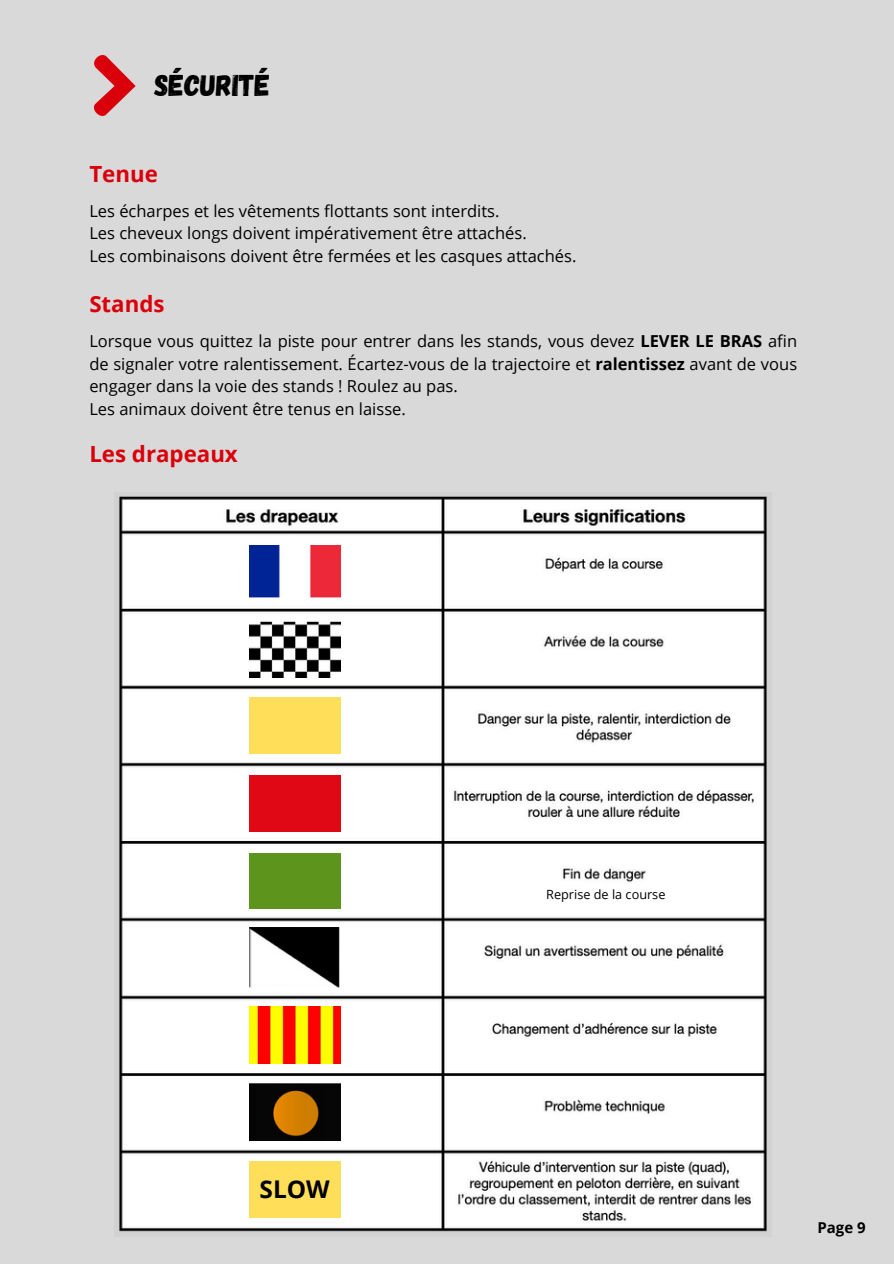
<style>
.page{position:relative;width:894px;height:1264px;background:#fff}
.page>*{position:absolute;margin:0;border:0;box-sizing:border-box;transform-origin:0 0}
.t1{font:30px "Gagalin";color:#000}
.t2{font:700 24.45px "Open Sans";color:#000}
.t3{font:700 22.35px "Open Sans";color:#d9000c}
.t4{font:16.5px/22.5px "Open Sans";color:#000}
.t5{font:700 15px "Open Sans";color:#000}
.t6{font:12.75px "Open Sans";color:#000}
.s1{font-weight:700}
</style>
<div class="page">
<div style="left:0;top:0;width:893px;height:1263px;background:#d9d9d9"></div>
<img style="left:119px;top:496px;width:648px;height:736px">
<img style="left:249px;top:545px;width:91px;height:52px">
<img style="left:249px;top:621px;width:91px;height:56px">
<div style="left:249px;top:697px;width:91px;height:57px;background:#ffde5a"></div>
<div style="left:249px;top:775px;width:91px;height:56px;background:#e10816"></div>
<div style="left:249px;top:852px;width:91px;height:56px;background:#5d951c"></div>
<img style="left:249px;top:1006px;width:91px;height:57px">
<img style="left:249px;top:1083px;width:91px;height:57px">
<div style="left:249px;top:1161px;width:91px;height:56px;background:#ffde5a"></div>
<img style="left:249px;top:927px;width:91px;height:61px">
<svg style="left:93px;top:55px;width:42px;height:61px"></svg>
<p class="t1" style="left:154px;top:66px;width:117px">SÉCURITÉ</p>
<h3 class="t3" style="left:89px;top:158px;width:70px">Tenue</h3>
<h5 class="t4" style="left:89px;top:199px;width:488px">Les écharpes et les vêtements flottants sont interdits.<br>Les cheveux longs doivent impérativement être attachés.<br>Les combinaisons doivent être fermées et les casques attachés.</h5>
<h3 class="t3" style="left:89px;top:288px;width:77px">Stands</h3>
<h5 class="t4" style="left:89px;top:329px;width:709px">Lorsque vous quittez la piste pour entrer dans les stands, vous devez <span class="s1">LEVER LE BRAS</span> afin de signaler votre ralentissement. Écartez-vous de la trajectoire et <span class="s1">ralentissez</span> avant de vous engager dans la voie des stands ! Roulez au pas.<br>Les animaux doivent être tenus en laisse.</h5>
<h1 class="t3" style="left:89px;top:438px;width:150px">Les drapeaux</h1>
<p class="t2" style="left:259px;top:1172px;width:72px">SLOW</p>
<p class="t6" style="left:546px;top:885px;width:121px">Reprise de la course</p>
<h3 class="t5" style="left:817px;top:1217px;width:50px">Page 9</h3>
</div>
